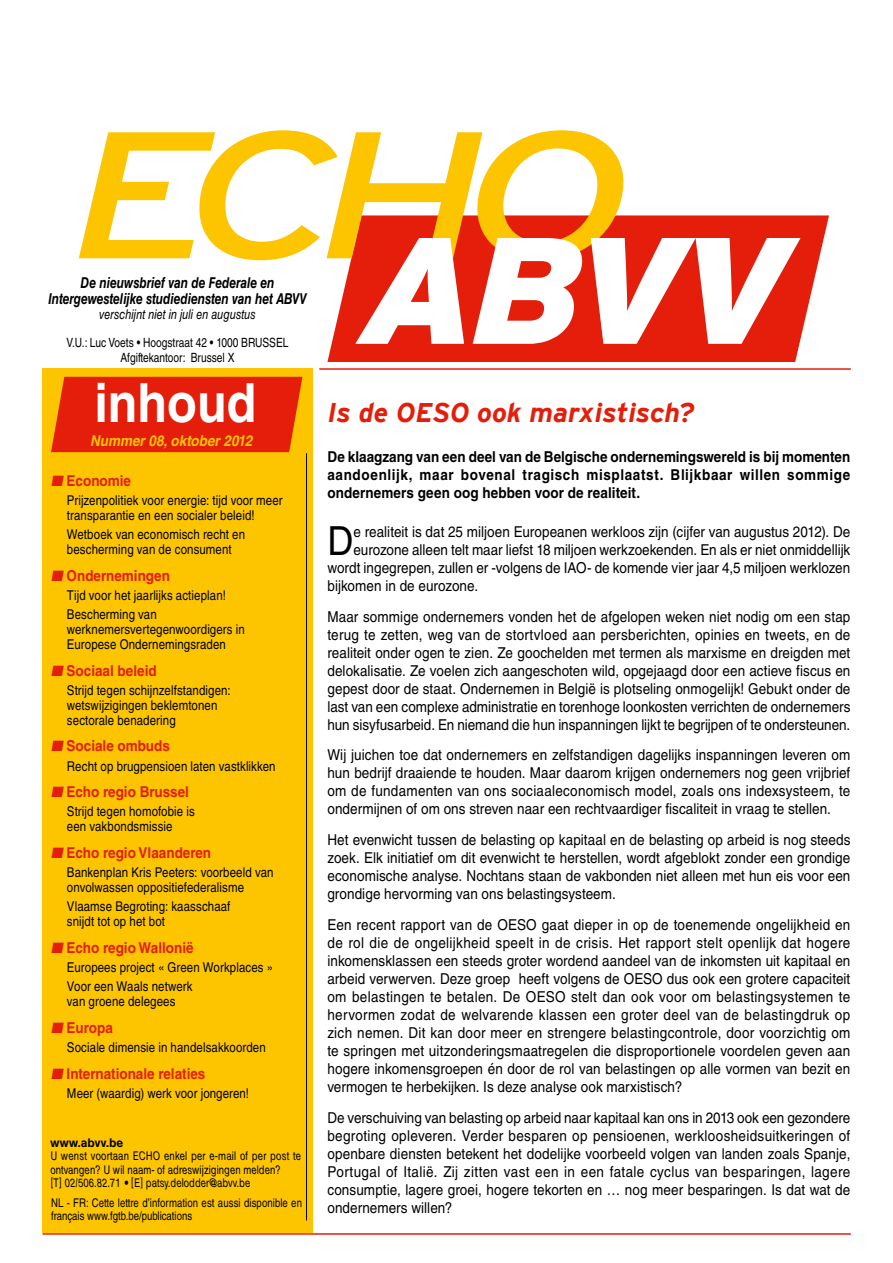
<style>
.page{position:relative;width:893px;height:1263px;background:#fff}
.page>*{position:absolute;margin:0;border:0;box-sizing:border-box;transform-origin:0 0}
.t1{font:italic 180px "Interstate";color:#fdc500;scale:1.33 1}
.t2{font:italic 900 151.2px "Interstate";color:#fff}
.t3{font:700 54px "Helvetica LT Std";color:#fff;scale:.9 1}
.t4{font:40.05px "Helvetica LT Std";color:#000;scale:.9 1}
.t5{font:italic 700 27px "Interstate";color:#e41e0a}
.t6{font:15px/18px "Helvetica LT Std";color:#000;text-align:justify;scale:.9 1}
.t7{font:700 15px/18px "Helvetica LT Std";letter-spacing:.01em;color:#000;text-align:justify;scale:.9 1}
.t8{font:700 15px "Helvetica LT Std";color:#e41e0a;scale:.9 1}
.t9{font:italic 700 15px/16.5px "Helvetica LT Std";color:#000;text-align:center;scale:.8 1}
.t10{font:italic 700 15px "Helvetica LT Std";color:#fdc500;scale:.9 1}
.t11{font:13.5px/15px "Helvetica LT Std";letter-spacing:.01em;color:#000;scale:.85 1}
.t12{font:italic 13.5px "Helvetica LT Std";color:#000;scale:.8 1}
.t13{font:12.75px/15px "Helvetica LT Std";color:#000;text-align:center;scale:.8 1}
.t14{font:italic 12px/13.5px "Helvetica LT Std";color:#000;scale:.8 1}
.t15{font:12px/13.5px "Helvetica LT Std";color:#000;scale:.8 1}
.t16{font:italic 700 12px "Helvetica LT Std";color:#000}
</style>
<div class="page">
<svg style="left:327px;top:215px;width:502px;height:147px;background:#e52e1b"></svg>
<div style="left:43px;top:368px;width:270px;height:865px;background:#fdc500"></div>
<div style="left:51px;top:377px;width:251px;height:75px;background:#e41e0a"></div>
<hr style="left:306px;top:453px;width:1px;height:767px;background:#000">
<hr style="left:319px;top:368px;width:532px;height:2px;background:#e41e0a">
<hr style="left:43px;top:1233px;width:808px;height:2px;background:#e41e0a">
<h1 class="t1" style="left:68px;top:94px;width:425px">ECHO</h1>
<h2 class="t2" style="left:358px;top:204px;width:431px">ABVV</h2>
<p class="t9" style="left:48px;top:274px;width:324px">De nieuwsbrief van de Federale en<br>Intergewestelijke studiediensten van het ABVV</p>
<p class="t12" style="left:99px;top:307px;width:197px">verschijnt niet in juli en augustus</p>
<p class="t13" style="left:67px;top:335px;width:279px">V.U.: Luc Voets • Hoogstraat 42 • 1000 BRUSSEL<br>Afgiftekantoor: Brussel X</p>
<h3 class="t3" style="left:94px;top:370px;width:181px">inhoud</h3>
<p class="t10" style="left:90px;top:431px;width:185px">Nummer08,oktober2012</p>
<p class="t8" style="left:51px;top:471px;width:91px">■ Economie</p>
<p class="t11" style="left:67px;top:492px;width:255px">Prijzenpolitiek voor energie: tijd voor meer transparantie en een socialer beleid!</p>
<p class="t11" style="left:67px;top:527px;width:211px">Wetboek van economisch recht en bescherming van de consument</p>
<p class="t8" style="left:51px;top:566px;width:134px">■ Ondernemingen</p>
<p class="t11" style="left:67px;top:585px;width:188px;line-height:19.2px">Tijd voor het jaarlijks actieplan!<br>Bescherming van</p>
<p class="t11" style="left:67px;top:622px;width:211px">werknemersvertegenwoordigers in<br>Europese Ondernemingsraden</p>
<p class="t8" style="left:51px;top:661px;width:119px">■ Sociaal beleid</p>
<p class="t11" style="left:67px;top:682px;width:194px">Strijd tegen schijnzelfstandigen: wetswijzigingen beklemtonen sectorale benadering</p>
<p class="t8" style="left:51px;top:737px;width:134px">■ Sociale ombuds</p>
<p class="t11" style="left:67px;top:758px;width:247px">Recht op brugpensioen laten vastklikken</p>
<p class="t8" style="left:51px;top:783px;width:155px">■ Echo regio Brussel</p>
<p class="t11" style="left:67px;top:804px;width:152px">Strijd tegen homofobie is een vakbondsmissie</p>
<p class="t8" style="left:51px;top:843px;width:179px">■ Echo regio Vlaanderen</p>
<p class="t11" style="left:67px;top:865px;width:244px">Bankenplan Kris Peeters: voorbeeld van onvolwassen oppositiefederalisme</p>
<p class="t11" style="left:67px;top:899px;width:194px">Vlaamse Begroting: kaasschaaf snijdt tot op het bot</p>
<p class="t8" style="left:51px;top:938px;width:160px">■ Echo regio Wallonië</p>
<p class="t11" style="left:67px;top:958px;width:244px;line-height:19.2px">Europees project « Green Workplaces »<br>Voor een Waals netwerk</p>
<p class="t11" style="left:67px;top:994px;width:129px">van groene delegees</p>
<p class="t8" style="left:51px;top:1018px;width:70px">■ Europa</p>
<p class="t11" style="left:67px;top:1040px;width:235px">Sociale dimensie in handelsakkoorden</p>
<p class="t8" style="left:51px;top:1064px;width:173px">■ Internationale relaties</p>
<p class="t11" style="left:67px;top:1086px;width:216px">Meer (waardig) werk voor jongeren!</p>
<p class="t16" style="left:51px;top:1135px;width:77px">www.abvv.be</p>
<p class="t14" style="left:51px;top:1149px;width:318px">U wenst voortaan ECHO enkel per e-mail of per post te ontvangen? U wilnaam-of adreswijzigingen melden?<br>[T] 02/506.82.71 • [E] patsy.delodder@abvv.be</p>
<p class="t15" style="left:51px;top:1196px;width:315px">NL - FR: Cette lettre d’information est aussi disponible en français www.fgtb.be/publications</p>
<h3 class="t5" style="left:327px;top:398px;width:368px">Is de OESO ook marxistisch?</h3>
<p class="t7" style="left:327px;top:447px;width:583px">De klaagzang van een deel van de Belgische ondernemingswereld is bij momenten aandoenlijk, maar bovenal tragisch misplaatst. Blijkbaar willen sommige ondernemers geen oog hebben voor de realiteit.</p>
<h3 class="t4" style="left:327px;top:517px;width:30px">D</h3>
<p class="t6" style="left:353px;top:522px;width:554px">e realiteit is dat 25 miljoen Europeanen werkloos zijn (cijfer van augustus 2012). De</p>
<p class="t6" style="left:353px;top:540px;width:554px">eurozone alleen telt maar liefst 18 miljoen werkzoekenden. En als er niet onmiddellijk</p>
<p class="t6" style="left:327px;top:558px;width:582px">wordt ingegrepen, zullen er -volgens de IAO- de komende vier jaar 4,5 miljoen werklozen</p>
<p class="t6" style="left:327px;top:576px;width:169px">bijkomen in de eurozone.</p>
<p class="t6" style="left:327px;top:607px;width:583px">Maar sommige ondernemers vonden het de afgelopen weken niet nodig om een stap terug te zetten, weg van de stortvloed aan persberichten, opinies en tweets, en de realiteit onder ogen te zien. Ze goochelden met termen als marxisme en dreigden met delokalisatie. Ze voelen zich aangeschoten wild, opgejaagd door een actieve fiscus en gepest door de staat. Ondernemen in België is plotseling onmogelijk! Gebukt onder de last van een complexe administratie en torenhoge loonkosten verrichten de ondernemers hun sisyfusarbeid. En niemand die hun inspanningen lijkt te begrijpen of te ondersteunen.</p>
<p class="t6" style="left:327px;top:746px;width:583px">Wij juichen toe dat ondernemers en zelfstandigen dagelijks inspanningen leveren om hun bedrijf draaiende te houden. Maar daarom krijgen ondernemers nog geen vrijbrief om de fundamenten van ons sociaaleconomisch model, zoals ons indexsysteem, te ondermijnen of om ons streven naar een rechtvaardiger fiscaliteit in vraag te stellen.</p>
<p class="t6" style="left:327px;top:831px;width:583px">Het evenwicht tussen de belasting op kapitaal en de belasting op arbeid is nog steeds zoek. Elk initiatief om dit evenwicht te herstellen, wordt afgeblokt zonder een grondige economische analyse. Nochtans staan de vakbonden niet alleen met hun eis voor een grondige hervorming van ons belastingsysteem.</p>
<p class="t6" style="left:327px;top:915px;width:583px">Een recent rapport van de OESO gaat dieper in op de toenemende ongelijkheid en de rol die de ongelijkheid speelt in de crisis. Het rapport stelt openlijk dat hogere inkomensklassen een steeds groter wordend aandeel van de inkomsten uit kapitaal en arbeid verwerven. Deze groep heeft volgens de OESO dus ook een grotere capaciteit om belastingen te betalen. De OESO stelt dan ook voor om belastingsystemen te hervormen zodat de welvarende klassen een groter deel van de belastingdruk op zich nemen. Dit kan door meer en strengere belastingcontrole, door voorzichtig om te springen met uitzonderingsmaatregelen die disproportionele voordelen geven aan hogere inkomensgroepen én door de rol van belastingen op alle vormen van bezit en vermogen te herbekijken. Is deze analyse ook marxistisch?</p>
<p class="t6" style="left:327px;top:1108px;width:583px">De verschuiving van belasting op arbeid naar kapitaal kan ons in 2013 ook een gezondere begroting opleveren. Verder besparen op pensioenen, werkloosheidsuitkeringen of openbare diensten betekent het dodelijke voorbeeld volgen van landen zoals Spanje, Portugal of Italië. Zij zitten vast een in een fatale cyclus van besparingen, lagere consumptie, lagere groei, hogere tekorten en … nog meer besparingen. Is dat wat de ondernemers willen?</p>
</div>
